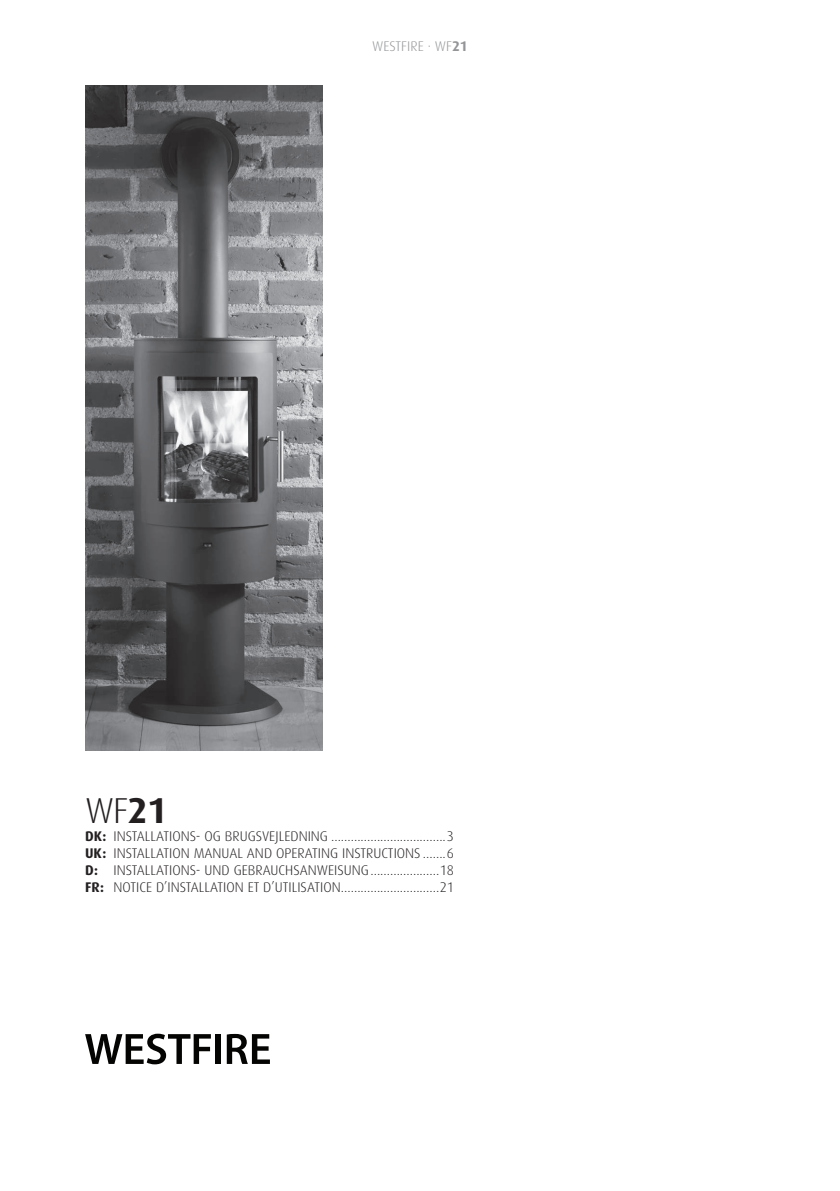
<style>
.page{position:relative;width:840px;height:1191px;background:#fff}
.page>*{position:absolute;margin:0;border:0;box-sizing:border-box;transform-origin:0 0}
.t1{font:300 36px "Dax";color:#231f20}
.t2{font:300 14px/17px "Dax";color:#231f20;text-align:justify}
.t3{font:300 14px "Dax";color:#939598}
.s1{font-weight:700}
</style>
<div class="page">
<svg style="left:85px;top:1033px;width:126px;height:31px"></svg>
<div style="left:215px;top:1034px;width:5px;height:30px;background:#040503"></div>
<svg style="left:227px;top:1034px;width:43px;height:30px"></svg>
<img style="left:85px;top:85px;width:237px;height:666px">
<p class="t3" style="left:372px;top:38px;width:97px">WESTFIRE · WF<span class="s1">21</span></p>
<h1 class="t1" style="left:85px;top:791px;width:84px">WF<span class="s1">21</span></h1>
<p class="t2" style="left:85px;top:845px;width:370px"><span class="s1">UK:</span> INSTALLATION MANUAL AND OPERATING INSTRUCTIONS .......6<br><span class="s1">D:</span> INSTALLATIONS- UND GEBRAUCHSANWEISUNG.....................18<br><span class="s1">Fr:</span> NOTICE D’INSTALLATION ET D’UTILISATION..............................21</p>
<p class="t2" style="left:85px;top:828px;width:370px"><span class="s1">DK:</span> INSTALLATIONS- OG BRUGSVEJLEDNINg ...................................3</p>
</div>
